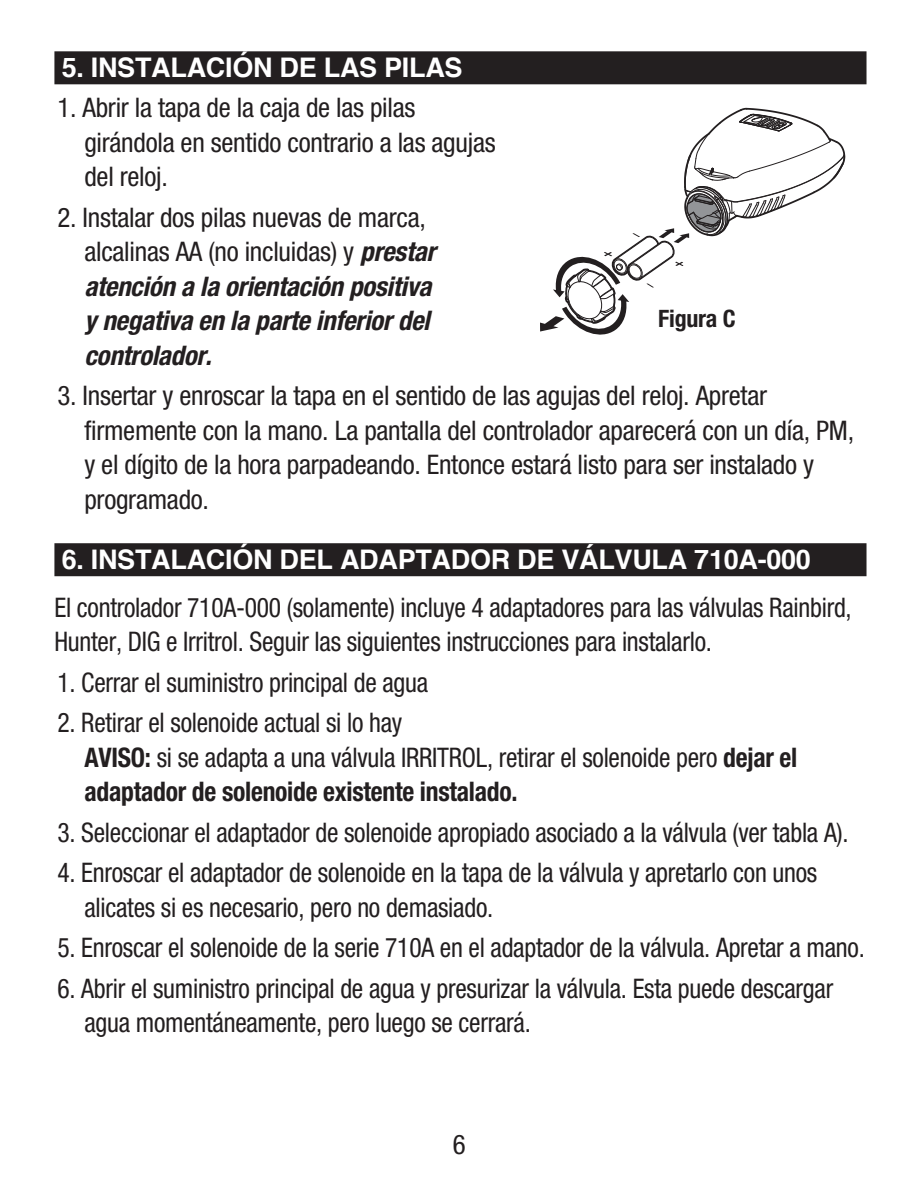
<style>
.page{position:relative;width:918px;height:1188px;background:#fff}
.page>*{position:absolute;margin:0;border:0;box-sizing:border-box;transform-origin:0 0}
._3_body{font:condensed 27px/34.5px "Helvetica Neue";letter-spacing:-.01em;color:#231f20;scale:.95 1}
._3_body-2{font:condensed 27px/34.5px "Helvetica Neue";letter-spacing:-.01em;color:#231f20}
._3_body-3{font:italic 700 condensed 27px/34.5px "Helvetica Neue";letter-spacing:-.01em;color:#231f20}
._11_black_bar{font:700 27px "Helvetica";letter-spacing:-.01em;color:#fff}
.u_l_bold{font:700 condensed 24px "Helvetica Neue";letter-spacing:-.01em;color:#231f20}
.s1{font-weight:400;font-style:normal}
.s2{font-weight:700}
</style>
<div class="page">
<div style="left:54px;top:51px;width:813px;height:33px;background:#231f20"></div>
<div style="left:54px;top:543px;width:813px;height:33px;background:#231f20"></div>
<svg style="left:540px;top:107px;width:306px;height:228px"></svg>
<p class="_11_black_bar" style="left:62px;top:46px;width:402px">5. INSTALACIÓN DE LAS PILAS</p>
<p class="_3_body-2" style="left:84px;top:90px;width:413px;text-indent:-27px">1. Abrir la tapa de la caja de las pilas girándola en sentido contrario a las agujas del reloj.</p>
<p class="_3_body-3" style="left:84px;top:200px;width:353px;text-indent:-27px"><span class="s1">2. Instalar dos pilas nuevas de marca, alcalinas AA (no incluidas) y</span> prestar atención a la orientación positiva y negativa en la parte inferior del controlador.</p>
<p class="_3_body-2" style="left:84px;top:378px;width:771px;text-indent:-27px">3. Insertar y enroscar la tapa en el sentido de las agujas del reloj. Apretar firmemente con la mano. La pantalla del controlador aparecerá con un día, PM, y el dígito de la hora parpadeando. Entonce estará listo para ser instalado y programado.</p>
<p class="_11_black_bar" style="left:62px;top:537px;width:751px">6. INSTALACIÓN DEL ADAPTADOR DE VÁLVULA 710A-000</p>
<p class="_3_body" style="left:54px;top:590px;width:841px">El controlador 710A-000 (solamente) incluye 4 adaptadores para las válvulas Rainbird,<br>Hunter, DIG e Irritrol. Seguir las siguientes instrucciones para instalarlo.</p>
<p class="_3_body" style="left:57px;top:665px;width:392px">1. Cerrar el suministro principal de agua</p>
<p class="_3_body" style="left:84px;top:705px;width:752px;text-indent:-27px">2. Retirar el solenoide actual si lo hay<br><span class="s2">AVISO:</span> si se adapta a una válvula IRRITROL, retirar el solenoide pero <span class="s2">dejar el adaptador de solenoide existente instalado.</span></p>
<p class="_3_body" style="left:57px;top:815px;width:834px">3. Seleccionar el adaptador de solenoide apropiado asociado a la válvula (ver tabla A).</p>
<p class="_3_body" style="left:84px;top:855px;width:773px;text-indent:-27px">4. Enroscar el adaptador de solenoide en la tapa de la válvula y apretarlo con unos alicates si es necesario, pero no demasiado.</p>
<p class="_3_body" style="left:57px;top:930px;width:851px">5. Enroscar el solenoide de la serie 710A en el adaptador de la válvula. Apretar a mano.</p>
<p class="_3_body" style="left:84px;top:971px;width:790px;text-indent:-27px">6. Abrir el suministro principal de agua y presurizar la válvula. Esta puede descargar agua momentáneamente, pero luego se cerrará.</p>
<p class="u_l_bold" style="left:658px;top:304px;width:79px">Figura C</p>
<p class="_3_body-2" style="left:453px;top:1127px;width:14px">6</p>
</div>
